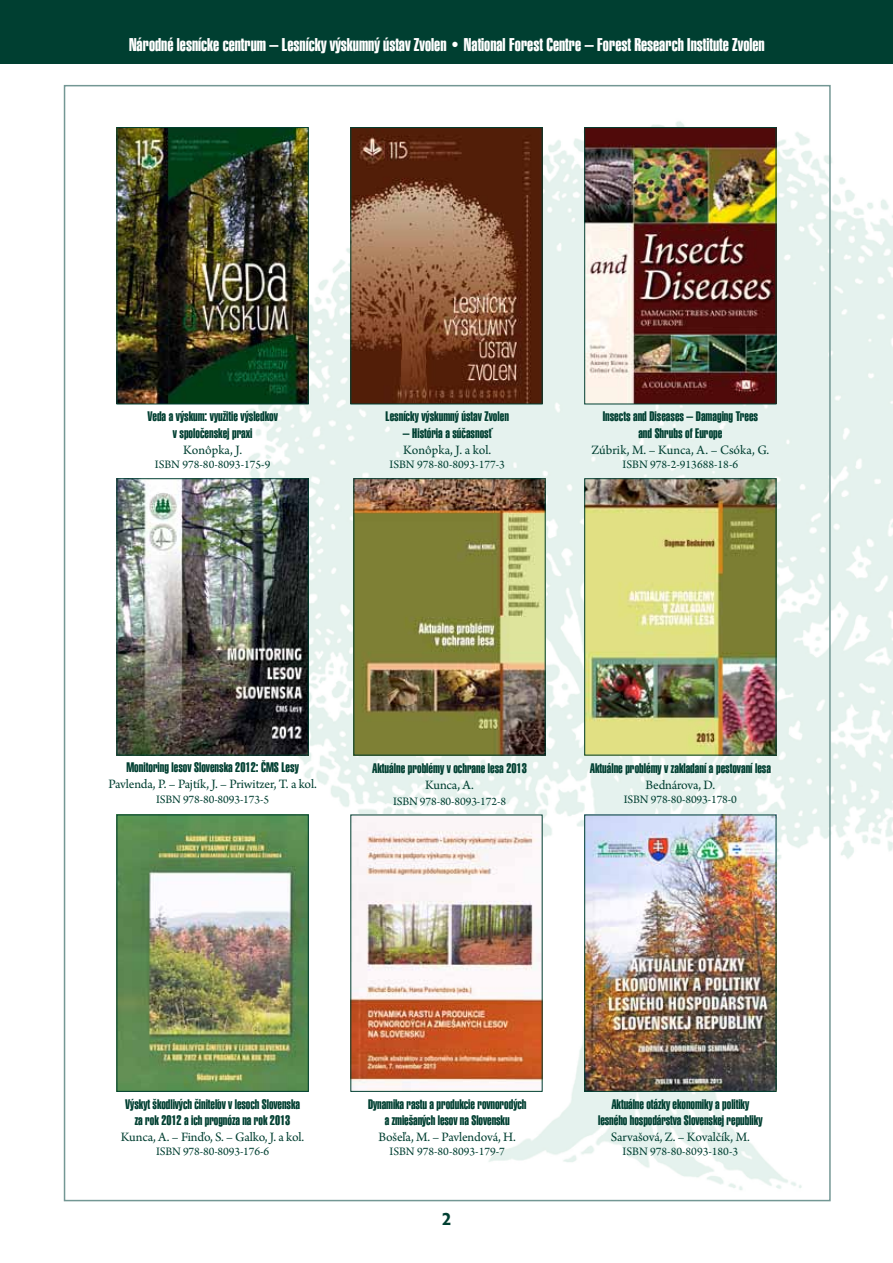
<style>
.page{position:relative;width:893px;height:1263px;background:#fff}
.page>*{position:absolute;margin:0;border:0;box-sizing:border-box;transform-origin:0 0}
.t1{font:18px "Swiss 911 AT Extra Compressed";color:#fff}
.t2{font:700 18px "Hypatia Sans Pro";color:#003f31}
.t3{font:13.5px/16.2px "Swiss 911 AT Extra Compressed";color:#003f31;text-align:center}
.t4{font:13.5px "Arno Pro";letter-spacing:-.01em;color:#003f31}
.t5{font:12px "Arno Pro";color:#003f31}
</style>
<div class="page">
<img style="left:228px;top:121px;width:665px;height:1069px">
<div style="left:0;top:0;width:893px;height:64px;background:#003f31"></div>
<img style="left:352px;top:129px;width:189px;height:273px">
<div style="left:350px;top:127px;width:193px;height:277px;border:1px solid #003f31"></div>
<img style="left:119px;top:816px;width:188px;height:274px">
<div style="left:117px;top:814px;width:192px;height:278px;border:1px solid #003f31"></div>
<img style="left:352px;top:816px;width:189px;height:274px">
<img style="left:586px;top:816px;width:188px;height:274px">
<div style="left:584px;top:814px;width:192px;height:278px;border:1px solid #003f31"></div>
<img style="left:119px;top:129px;width:188px;height:273px">
<div style="left:117px;top:127px;width:192px;height:277px;border:1px solid #003f31"></div>
<img style="left:586px;top:129px;width:188px;height:273px">
<div style="left:584px;top:127px;width:192px;height:277px;border:1px solid #003f31"></div>
<img style="left:355px;top:480px;width:189px;height:273px">
<div style="left:353px;top:478px;width:193px;height:277px;border:1px solid #003f31"></div>
<img style="left:119px;top:480px;width:188px;height:273px">
<div style="left:117px;top:478px;width:192px;height:277px;border:1px solid #003f31"></div>
<img style="left:586px;top:480px;width:188px;height:273px">
<div style="left:584px;top:478px;width:192px;height:277px;border:1px solid #003f31"></div>
<h1 class="t1" style="left:129px;top:35px;width:637px">Národné lesnícke centrum – Lesnícky výskumný ústav Zvolen • National Forest Centre – Forest Research Institute Zvolen</h1>
<p class="t3" style="left:147px;top:409px;width:132px">Veda a výskum: využitie výsledkov v spoločenskej praxi</p>
<p class="t4" style="left:183px;top:442px;width:60px">Konôpka, J.</p>
<p class="t5" style="left:155px;top:458px;width:117px">ISBN 978-80-8093-175-9</p>
<p class="t3" style="left:386px;top:409px;width:125px">Lesnícky výskumný ústav Zvolen</p>
<p class="t3" style="left:403px;top:425px;width:90px">– História a súčasnosť</p>
<p class="t4" style="left:403px;top:442px;width:90px">Konôpka, J. a kol.</p>
<p class="t5" style="left:389px;top:458px;width:117px">ISBN 978-80-8093-177-3</p>
<p class="t3" style="left:603px;top:409px;width:157px">Insects and Diseases – Damaging Trees and Shrubs of Europe</p>
<p class="t4" style="left:591px;top:442px;width:180px">Zúbrik, M. – Kunca, A. – Csóka, G.</p>
<p class="t5" style="left:623px;top:458px;width:117px">ISBN 978-2-913688-18-6</p>
<p class="t3" style="left:126px;top:760px;width:174px">Monitoring lesov Slovenska 2012: ČMS Lesy</p>
<p class="t4" style="left:108px;top:777px;width:210px">Pavlenda, P. – Pajtík, J. – Priwitzer, T. a kol.</p>
<p class="t5" style="left:156px;top:792px;width:115px">ISBN 978-80-8093-173-5</p>
<p class="t3" style="left:372px;top:760px;width:156px">Aktuálne problémy v ochrane lesa 2013</p>
<p class="t4" style="left:425px;top:777px;width:50px">Kunca, A.</p>
<p class="t5" style="left:393px;top:794px;width:115px">ISBN 978-80-8093-172-8</p>
<p class="t3" style="left:590px;top:760px;width:183px">Aktuálne problémy v zakladaní a pestovaní lesa</p>
<p class="t4" style="left:646px;top:777px;width:71px">Bednárova, D.</p>
<p class="t5" style="left:624px;top:793px;width:115px">ISBN 978-80-8093-178-0</p>
<p class="t3" style="left:125px;top:1096px;width:176px">Výskyt škodlivých činiteľov v lesoch Slovenska za rok 2012 a ich prognóza na rok 2013</p>
<p class="t4" style="left:121px;top:1129px;width:185px">Kunca, A. – Finďo, S. – Galko, J. a kol.</p>
<p class="t5" style="left:156px;top:1145px;width:115px">ISBN 978-80-8093-176-6</p>
<p class="t3" style="left:368px;top:1096px;width:160px">Dynamika rastu a produkcie rovnorodých a zmiešaných lesov na Slovensku</p>
<p class="t4" style="left:379px;top:1129px;width:139px">Bošeľa, M. – Pavlendová, H.</p>
<p class="t5" style="left:389px;top:1145px;width:117px">ISBN 978-80-8093-179-7</p>
<h1 class="t2" style="left:442px;top:1206px;width:11px">2</h1>
<p class="t3" style="left:598px;top:1096px;width:166px">Aktuálne otázky ekonomiky a politiky lesného hospodárstva Slovenskej republiky</p>
<p class="t4" style="left:611px;top:1129px;width:140px">Sarvašová, Z. – Kovalčík, M.</p>
<p class="t5" style="left:623px;top:1145px;width:117px">ISBN 978-80-8093-180-3</p>
</div>
